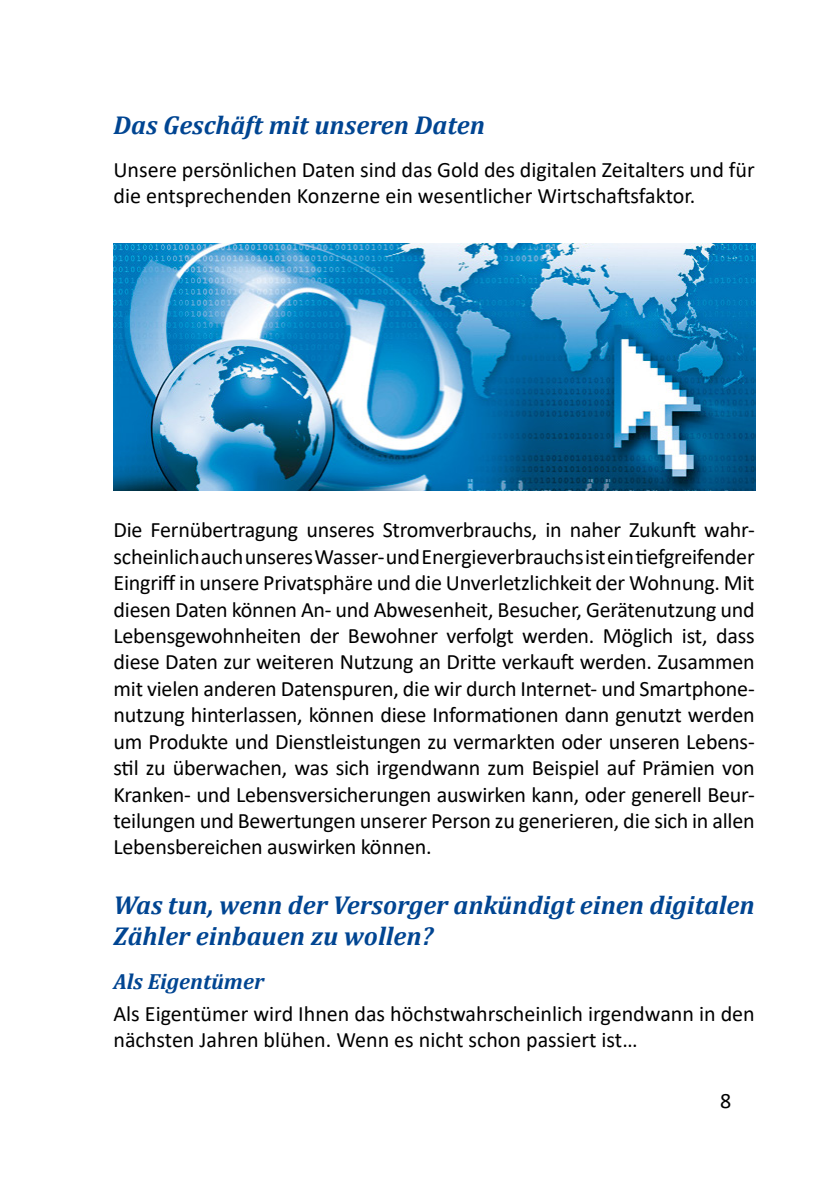
<style>
.page{position:relative;width:840px;height:1191px;background:#fff}
.page>*{position:absolute;margin:0;border:0;box-sizing:border-box;transform-origin:0 0}
.Überschrift_2{font:italic 700 26px/31.2px "Cambria";color:#004592}
.Absatz{font:22px/26.4px "Calibri";color:#000}
.Überschrift_3{font:italic 700 22px "Cambria";color:#004592}
</style>
<div class="page">
<img style="left:113px;top:243px;width:642px;height:248px">
<p class="Überschrift_2" style="left:113px;top:108px;width:373px">Das Geschäft mit unseren Daten</p>
<p class="Absatz" style="left:113px;top:156px;width:642px">Unsere persönlichen Daten sind das Gold des digitalen Zeitalters und für die entsprechenden Konzerne ein wesentlicher Wirtschaftsfaktor.</p>
<p class="Absatz" style="left:113px;top:516px;width:642px;text-align:justify">Die Fernübertragung unseres Stromverbrauchs, in naher Zukunft wahr&shy;scheinlich auch unseres Wasser- und Energieverbrauchs ist ein tiefgreifender Eingriff in unsere Privatsphäre und die Unverletzlichkeit der Wohnung. Mit diesen Daten können An- und Abwesenheit, Besucher, Gerätenutzung und Lebensgewohnheiten der Bewohner verfolgt werden. Möglich ist, dass diese Daten zur weiteren Nutzung an Dritte verkauft werden. Zusammen mit vielen anderen Datenspuren, die wir durch Internet- und Smartphone&shy;nutzung hinterlassen, können diese Informationen dann genutzt werden um Produkte und Dienstleistungen zu vermarkten oder unseren Lebens&shy;stil zu überwachen, was sich irgendwann zum Beispiel auf Prämien von Kranken- und Lebensversicherungen auswirken kann, oder generell Beur&shy;teilungen und Bewertungen unserer Person zu generieren, die sich in allen Lebensbereichen auswirken können.</p>
<p class="Überschrift_2" style="left:113px;top:888px;width:642px">Was tun, wenn der Versorger ankündigt einen digitalen<br>Zähler einbauen zu wollen?</p>
<p class="Überschrift_3" style="left:113px;top:965px;width:152px">Als Eigentümer</p>
<p class="Absatz" style="left:113px;top:999px;width:642px">Als Eigentümer wird Ihnen das höchstwahrscheinlich irgendwann in den nächsten Jahren blühen. Wenn es nicht schon passiert ist…</p>
<p class="Absatz" style="left:719px;top:1086px;width:13px">8</p>
</div>
